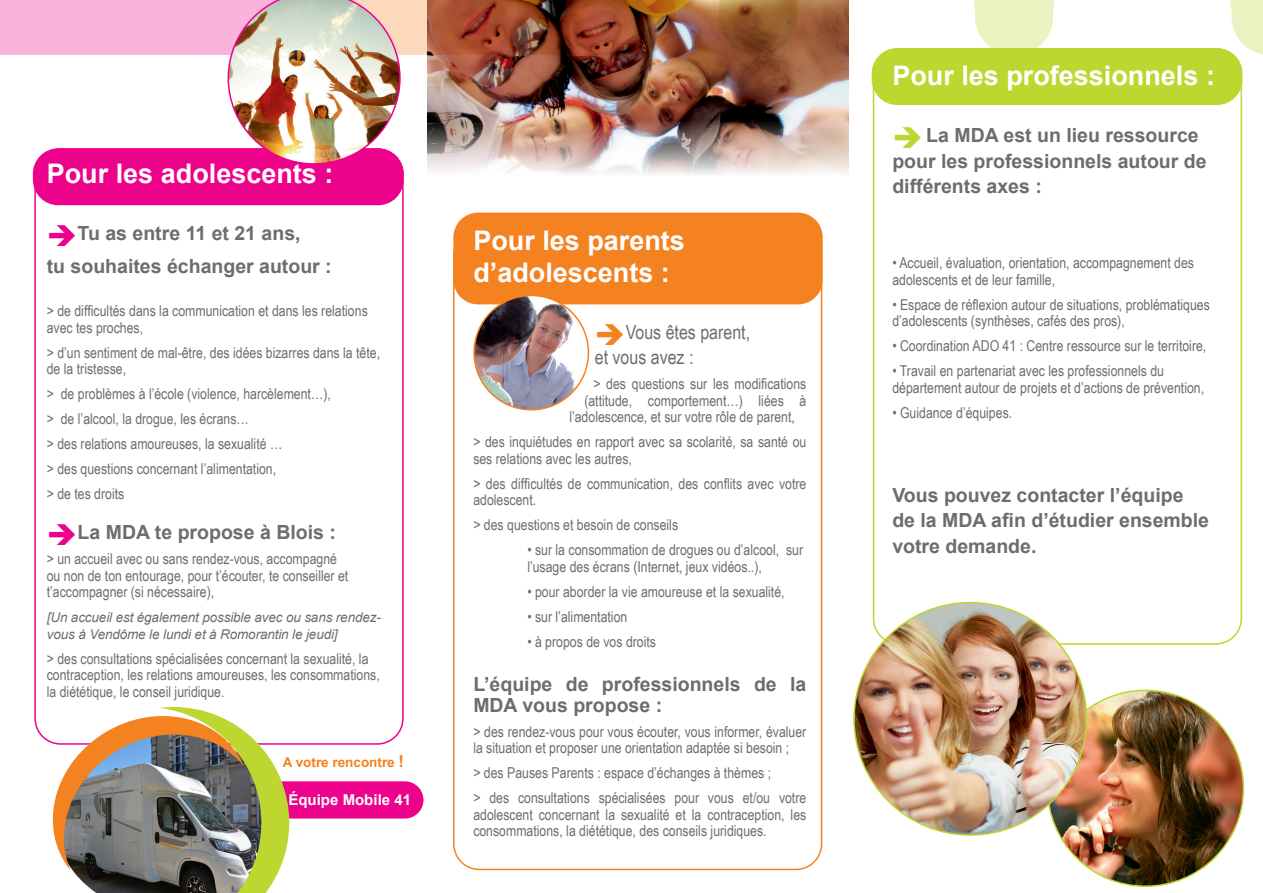
<style>
.page{position:relative;width:1263px;height:893px;background:#fff}
.page>*{position:absolute;margin:0;border:0;box-sizing:border-box;transform-origin:0 0}
.t1{font:700 27px "Arial";color:#fff}
.t2{font:700 19.5px/25.5px "Arial";color:#6c6d70}
.t3{font:19.5px "Arial Narrow";color:#6c6d70}
.t4{font:15px/16.5px "Arial Narrow";color:#6c6d70}
.t5{font:700 15px "Arial";color:#fff}
.t6{font:italic 13.5px/16.5px "Arial";letter-spacing:-.01em;color:#6c6d70}
.t7{font:700 13.5px "Arial";color:#f58220}
.s1{color:#ed028c}
.s2{font-size:16.5px}
.s3{color:#f58220}
.s4{color:#bed630}
</style>
<div class="page">
<svg style="left:848px;top:0;width:415px;height:55px"></svg>
<div style="left:453px;top:213px;width:370px;height:91px;background:#f58220;border-radius:25px"></div>
<img style="left:427px;top:0;width:421px;height:174px">
<div style="left:453px;top:229px;width:369px;height:641px;border:2px solid #f58220;border-radius:26px"></div>
<img style="left:1047px;top:690px;width:196px;height:196px;border-radius:96px">
<img style="left:474px;top:295px;width:114px;height:115px;border-radius:57px">
<div style="left:473px;top:295px;width:116px;height:115px;border:2px solid #f58220;border-radius:50%"></div>
<div style="left:34px;top:149px;width:369px;height:55px;background:#ed028c;border-radius:25px"></div>
<div style="left:33px;top:148px;width:371px;height:57px;border:2px solid #ed028c;border-radius:25px"></div>
<div style="left:872px;top:49px;width:370px;height:55px;background:#bed630;border-radius:25px"></div>
<div style="left:872px;top:48px;width:370px;height:57px;border:2px solid #bed630;border-radius:25px"></div>
<div style="left:873px;top:48px;width:369px;height:597px;border:2px solid #bed630;border-radius:26px"></div>
<img style="left:854px;top:603px;width:232px;height:232px;border-radius:116px">
<img style="left:0;top:0;width:676px;height:165px">
<div style="left:265px;top:782px;width:158px;height:36px;background:#ed028c;border-radius:18px"></div>
<div style="left:264px;top:781px;width:159px;height:37px;border:2px solid #ed028c;border-radius:18px"></div>
<svg style="left:39px;top:707px;width:250px;height:186px"></svg>
<p class="t1" style="left:47px;top:156px;width:288px">Pour les adolescents :</p>
<p class="t2" style="left:47px;top:221px;width:255px"><span class="s1">➔</span>Tu as entre 11 et 21 ans,</p>
<p class="t2" style="left:47px;top:254px;width:286px">tu souhaites échanger autour :</p>
<p class="t4" style="left:47px;top:302px;width:322px">&gt; de difficultés dans la communication et dans les relations avec tes proches,</p>
<p class="t4" style="left:47px;top:344px;width:335px">&gt; d’un sentiment de mal-être, des idées bizarres dans la tête, de la tristesse,</p>
<p class="t4" style="left:47px;top:385px;width:286px">&gt; de problèmes à l’école (violence, harcèlement…),</p>
<p class="t4" style="left:47px;top:410px;width:204px">&gt; de l’alcool, la drogue, les écrans…</p>
<p class="t4" style="left:47px;top:435px;width:237px">&gt; des relations amoureuses, la sexualité …</p>
<p class="t4" style="left:47px;top:460px;width:231px">&gt; des questions concernant l’alimentation,</p>
<p class="t4" style="left:47px;top:485px;width:79px">&gt; de tes droits</p>
<p class="t2" style="left:47px;top:520px;width:291px"><span class="s1">➔</span>La MDA te propose à Blois :</p>
<p class="t4" style="left:47px;top:550px;width:303px">&gt; un accueil avec ou sans rendez-vous, accompagné ou non de ton entourage, pour t’écouter, te conseiller et t’accompagner (si nécessaire),</p>
<p class="t6" style="left:47px;top:609px;width:336px">[Un accueil est également possible avec ou sans rendez&shy;vous à Vendôme le lundi et à Romorantin le jeudi]</p>
<p class="t4" style="left:47px;top:650px;width:334px">&gt; des consultations spécialisées concernant la sexualité, la contraception, les relations amoureuses, les consommations, la diététique, le conseil juridique.</p>
<p class="t7" style="left:283px;top:753px;width:123px">A votre rencontre <span class="s2">!</span></p>
<p class="t5" style="left:288px;top:790px;width:124px">Équipe Mobile 41</p>
<p class="t1" style="left:473px;top:223px;width:213px">Pour les parents</p>
<p class="t1" style="left:473px;top:254px;width:198px">d’adolescents :</p>
<p class="t3" style="left:595px;top:318px;width:157px"><span class="s3">➔</span>Vous êtes parent,</p>
<p class="t3" style="left:595px;top:343px;width:100px">et vous avez :</p>
<p class="t4" style="left:593px;top:375px;width:214px">&gt; des questions sur les modifications</p>
<p class="t4" style="left:584px;top:392px;width:223px">(attitude, comportement…) liées à</p>
<p class="t4" style="left:569px;top:408px;width:227px">l’adolescence, et sur votre rôle de parent,</p>
<p class="t4" style="left:473px;top:433px;width:334px">&gt; des inquiétudes en rapport avec sa scolarité, sa santé ou ses relations avec les autres,</p>
<p class="t4" style="left:473px;top:475px;width:334px">&gt; des difficultés de communication, des conflits avec votre adolescent.</p>
<p class="t4" style="left:473px;top:516px;width:206px">&gt; des questions et besoin de conseils</p>
<p class="t4" style="left:527px;top:541px;width:277px">• sur la consommation de drogues ou d’alcool, sur l’usage des écrans (Internet, jeux vidéos..),</p>
<p class="t4" style="left:527px;top:583px;width:259px">• pour aborder la vie amoureuse et la sexualité,</p>
<p class="t4" style="left:527px;top:608px;width:102px">• sur l’alimentation</p>
<p class="t4" style="left:527px;top:633px;width:130px">• à propos de vos droits</p>
<p class="t2" style="left:473px;top:674px;width:335px;line-height:21px">L’équipe de professionnels de la<br>MDA vous propose :</p>
<p class="t4" style="left:473px;top:723px;width:334px">&gt; des rendez-vous pour vous écouter, vous informer, évaluer la situation et proposer une orientation adaptée si besoin ;</p>
<p class="t4" style="left:473px;top:764px;width:299px">&gt; des Pauses Parents : espace d’échanges à thèmes ;</p>
<p class="t4" style="left:473px;top:789px;width:334px;text-align:justify">&gt; des consultations spécialisées pour vous et/ou votre adolescent concernant la sexualité et la contraception, les consommations, la diététique, des conseils juridiques.</p>
<p class="t1" style="left:892px;top:58px;width:324px">Pour les professionnels :</p>
<p class="t2" style="left:892px;top:123px;width:316px"><span class="s4">➔</span> La MDA est un lieu ressource pour les professionnels autour de différents axes :</p>
<p class="t4" style="left:892px;top:254px;width:303px">• Accueil, évaluation, orientation, accompagnement des adolescents et de leur famille,</p>
<p class="t4" style="left:892px;top:296px;width:319px">• Espace de réflexion autour de situations, problématiques d’adolescents (synthèses, cafés des pros),</p>
<p class="t4" style="left:892px;top:337px;width:316px">• Coordination ADO 41 : Centre ressource sur le territoire,</p>
<p class="t4" style="left:892px;top:362px;width:313px">• Travail en partenariat avec les professionnels du département autour de projets et d’actions de prévention,</p>
<p class="t4" style="left:892px;top:404px;width:121px">• Guidance d’équipes.</p>
<p class="t2" style="left:892px;top:483px;width:318px">Vous pouvez contacter l’équipe de la MDA afin d’étudier ensemble votre demande.</p>
</div>
